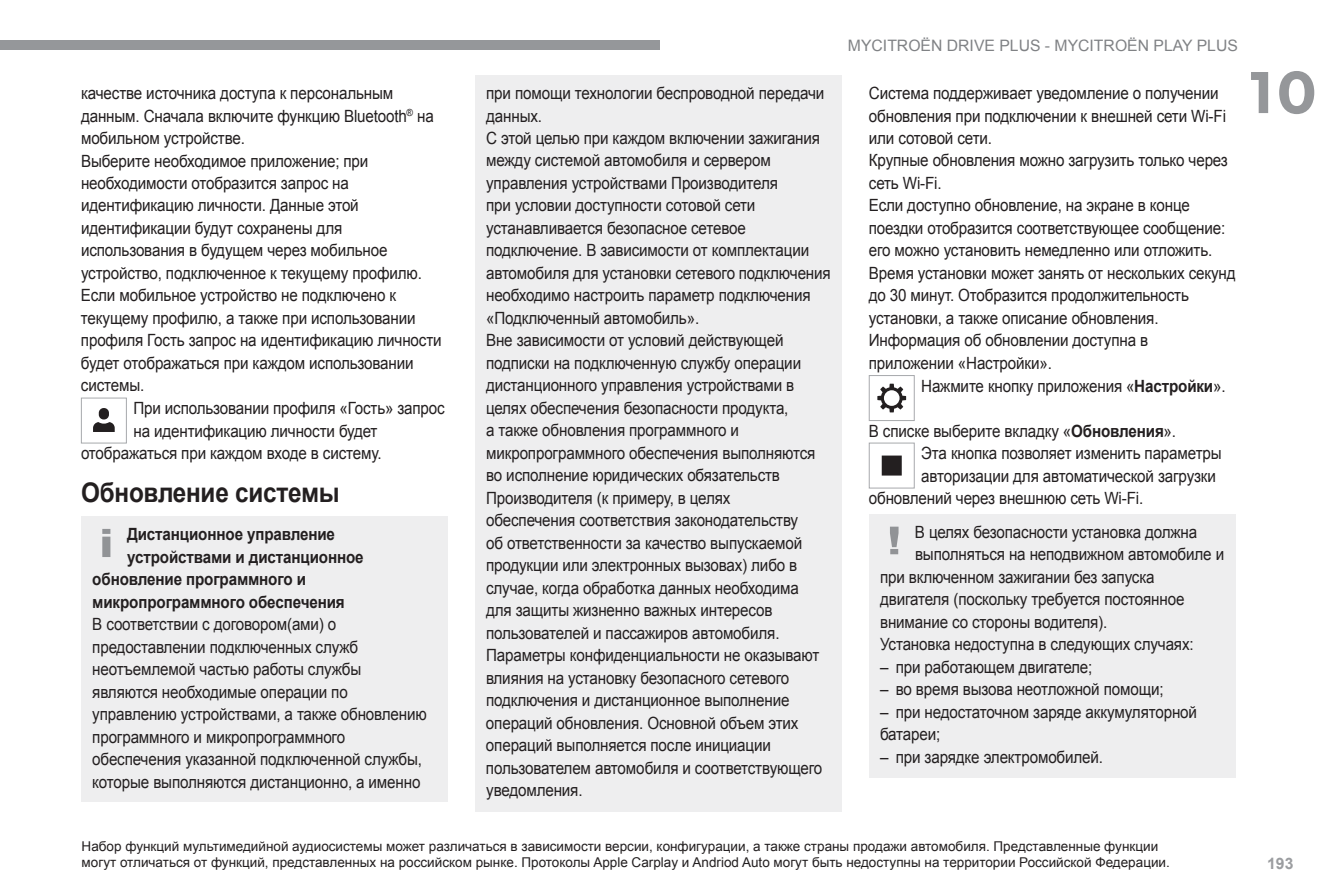
<style>
.page{position:relative;width:1340px;height:893px;background:#fff}
.page>*{position:absolute;margin:0;border:0;box-sizing:border-box;transform-origin:0 0}
.t1{font:700 60.75px "Peugeot";color:#95979a}
.t2{font:700 27px "Arial";letter-spacing:-.01em;color:#231f20;scale:.9 1}
.t3{font:16.88px/22.5px "Arial";letter-spacing:-.01em;color:#231f20;scale:.9 1}
.t4{font:700 16.88px "Arial";letter-spacing:-.01em;color:#231f20;scale:.9 1}
.t5{font:15.75px "Arial";color:#808285}
.t6{font:700 15.75px "Arial";color:#9b9da0}
.t7{font:13.5px/16.2px "Arial";color:#231f20}
.s1{font-weight:700}
.s2{color:#9c9ea1}
</style>
<div class="page">
<div style="left:0;top:40px;width:659px;height:10px;background:#95979a"></div>
<div style="left:81px;top:516px;width:367px;height:106px;background:#eeeeef"></div>
<div style="left:81px;top:606px;width:367px;height:196px;background:#eeeeef"></div>
<div style="left:99px;top:408px;width:10px;height:11px;background:#231f20;border-radius:5px"></div>
<svg style="left:93px;top:422px;width:22px;height:10px"></svg>
<div style="left:81px;top:398px;width:46px;height:45px;border:1px solid #a7a9ac"></div>
<svg style="left:102px;top:529px;width:8px;height:28px"></svg>
<div style="left:475px;top:75px;width:367px;height:61px;background:#eeeeef"></div>
<div style="left:475px;top:120px;width:367px;height:219px;background:#eeeeef"></div>
<div style="left:475px;top:323px;width:367px;height:331px;background:#eeeeef"></div>
<div style="left:475px;top:638px;width:367px;height:173px;background:#eeeeef"></div>
<div style="left:868px;top:514px;width:367px;height:129px;background:#eeeeef"></div>
<div style="left:868px;top:627px;width:367px;height:38px;background:#eeeeef"></div>
<div style="left:868px;top:649px;width:367px;height:39px;background:#eeeeef"></div>
<div style="left:868px;top:672px;width:367px;height:38px;background:#eeeeef"></div>
<div style="left:868px;top:694px;width:367px;height:61px;background:#eeeeef"></div>
<div style="left:868px;top:739px;width:367px;height:39px;background:#eeeeef"></div>
<svg style="left:877px;top:384px;width:29px;height:28px"></svg>
<div style="left:868px;top:375px;width:46px;height:46px;border:1px solid #a7a9ac"></div>
<div style="left:882px;top:456px;width:19px;height:19px;background:#231f20"></div>
<div style="left:881px;top:456px;width:20px;height:20px;border:2px solid #231f20"></div>
<div style="left:868px;top:443px;width:46px;height:45px;border:1px solid #a7a9ac"></div>
<svg style="left:890px;top:527px;width:8px;height:27px"></svg>
<p class="t3" style="left:81px;top:82px;width:402px">качестве источника доступа к персональным данным. Сначала включите функцию Bluetooth<sup>®</sup> на мобильном устройстве.<br>Выберите необходимое приложение; при необходимости отобразится запрос на идентификацию личности. Данные этой идентификации будут сохранены для использования в будущем через мобильное устройство, подключенное к текущему профилю.<br>Если мобильное устройство не подключено к текущему профилю, а также при использовании профиля Гость запрос на идентификацию личности будет отображаться при каждом использовании системы.</p>
<p class="t3" style="left:133px;top:397px;width:347px">При использовании профиля «Гость» запрос</p>
<p class="t3" style="left:133px;top:419px;width:273px">на идентификацию личности будет</p>
<p class="t3" style="left:81px;top:442px;width:336px">отображаться при каждом входе в систему.</p>
<h2 class="t2" style="left:81px;top:474px;width:289px">Обновление системы</h2>
<p class="t4" style="left:127px;top:523px;width:233px">Дистанционное управление</p>
<p class="t4" style="left:127px;top:545px;width:264px">устройствами и дистанционное</p>
<p class="t4" style="left:92px;top:568px;width:239px">обновление программного и</p>
<p class="t4" style="left:92px;top:590px;width:282px">микропрограммного обеспечения</p>
<p class="t3" style="left:92px;top:613px;width:373px">В соответствии с договором(ами) о предоставлении подключенных служб неотъемлемой частью работы службы являются необходимые операции по управлению устройствами, а также обновлению программного и микропрограммного обеспечения указанной подключенной службы, которые выполняются дистанционно, а именно</p>
<p class="t5" style="left:848px;top:35px;width:391px">MYCITROËN DRIVE PLUS - MYCITROËN PLAY PLUS</p>
<p class="t3" style="left:486px;top:82px;width:384px">при помощи технологии беспроводной передачи данных.<br>С этой целью при каждом включении зажигания между системой автомобиля и сервером управления устройствами Производителя<br>при условии доступности сотовой сети устанавливается безопасное сетевое подключение. В зависимости от комплектации автомобиля для установки сетевого подключения необходимо настроить параметр подключения «Подключенный автомобиль».<br>Вне зависимости от условий действующей подписки на подключенную службу операции дистанционного управления устройствами в целях обеспечения безопасности продукта,<br>а также обновления программного и микропрограммного обеспечения выполняются во исполнение юридических обязательств Производителя (к примеру, в целях<br>обеспечения соответствия законодательству<br>об ответственности за качество выпускаемой продукции или электронных вызовах) либо в случае, когда обработка данных необходима<br>для защиты жизненно важных интересов пользователей и пассажиров автомобиля.<br>Параметры конфиденциальности не оказывают влияния на установку безопасного сетевого подключения и дистанционное выполнение операций обновления. Основной объем этих операций выполняется после инициации пользователем автомобиля и соответствующего уведомления.</p>
<p class="t3" style="left:868px;top:82px;width:409px">Система поддерживает уведомление о получении обновления при подключении к внешней сети Wi-Fi или сотовой сети.<br>Крупные обновления можно загрузить только через сеть Wi-Fi.<br>Если доступно обновление, на экране в конце поездки отобразится соответствующее сообщение: его можно установить немедленно или отложить.<br>Время установки может занять от нескольких секунд до 30 минут. Отобразится продолжительность установки, а также описание обновления.<br>Информация об обновлении доступна в приложении «Настройки».</p>
<p class="t3" style="left:921px;top:375px;width:340px">Нажмите кнопку приложения «<span class="s1">Настройки</span>».</p>
<p class="t3" style="left:868px;top:420px;width:343px">В списке выберите вкладку «<span class="s1">Обновления</span>».</p>
<p class="t3" style="left:921px;top:442px;width:335px">Эта кнопка позволяет изменить параметры</p>
<p class="t3" style="left:921px;top:464px;width:329px">авторизации для автоматической загрузки</p>
<p class="t3" style="left:868px;top:487px;width:306px">обновлений через внешнюю сеть Wi-Fi.</p>
<p class="t3" style="left:915px;top:521px;width:315px">В целях безопасности установка должна</p>
<p class="t3" style="left:915px;top:543px;width:345px">выполняться на неподвижном автомобиле и</p>
<p class="t3" style="left:880px;top:566px;width:307px">при включенном зажигании без запуска</p>
<p class="t3" style="left:880px;top:588px;width:340px">двигателя (поскольку требуется постоянное</p>
<p class="t3" style="left:880px;top:611px;width:254px">внимание со стороны водителя).</p>
<p class="t3" style="left:880px;top:633px;width:350px">Установка недоступна в следующих случаях:</p>
<p class="t3" style="left:880px;top:656px;width:237px">– при работающем двигателе;</p>
<p class="t3" style="left:880px;top:678px;width:316px">– во время вызова неотложной помощи;</p>
<p class="t3" style="left:880px;top:701px;width:354px">– при недостаточном заряде аккумуляторной батареи;</p>
<p class="t3" style="left:880px;top:746px;width:249px">– при зарядке электромобилей.</p>
<h1 class="t1" style="left:1243px;top:51px;width:72px">10</h1>
<p class="t7" style="left:82px;top:838px;width:1089px">Набор функций мультимедийной аудиосистемы может различаться в зависимости версии, конфигурации, а также страны продажи автомобиля. Представленные функции могут отличаться от функций, представленных на российском рынке. Протоколы Apple Carplay и Andriod Auto могут быть недоступны на территории Российской Федерации.</p>
<p class="t6" style="left:1267px;top:853px;width:27px">19<span class="s2">3</span></p>
</div>
